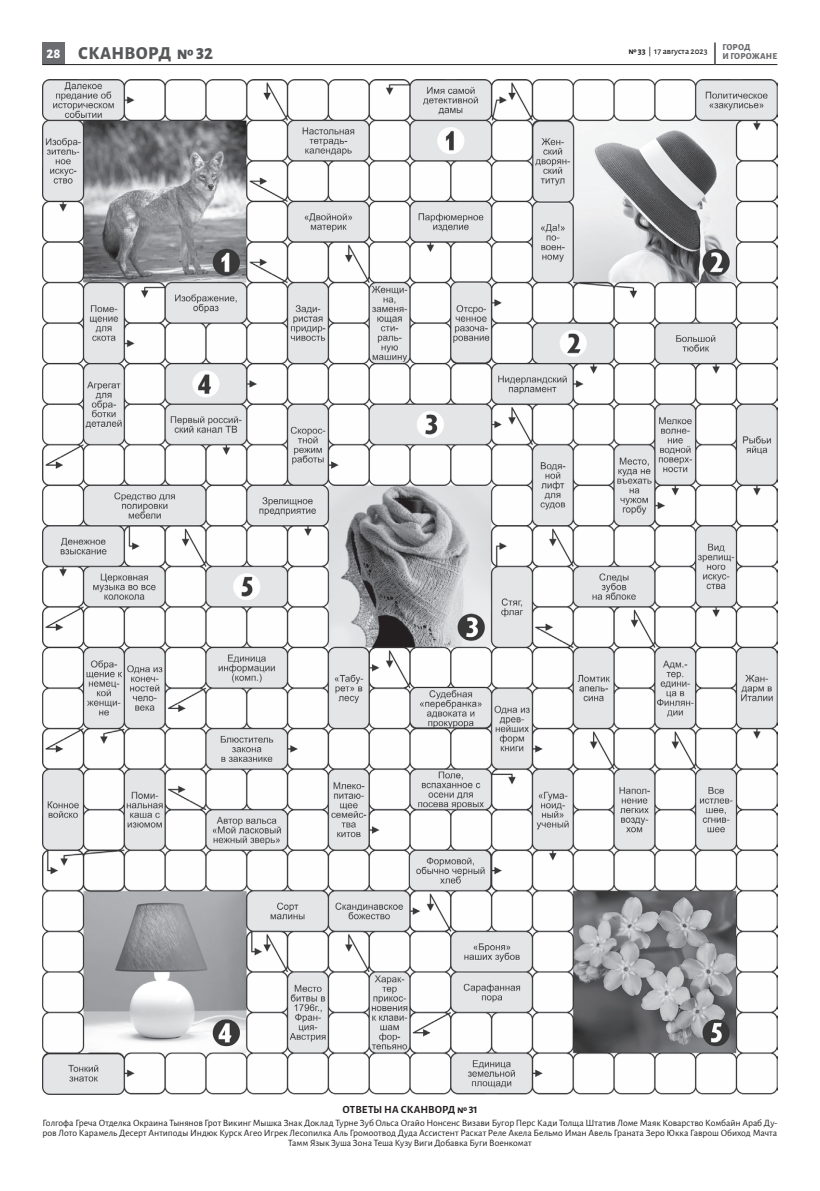
<style>
.page{position:relative;width:820px;height:1191px;background:#fff}
.page>*{position:absolute;margin:0;border:0;box-sizing:border-box;transform-origin:0 0}
.t1{font:800 18px "Alegreya Sans";letter-spacing:.02em;color:#57585a}
.t2{font:800 14px "Alegreya Sans";color:#fff}
.t3{font:700 11px "Alegreya Sans";color:#231f20}
.t4{font:9.7px/9.7px "Alegreya Sans";letter-spacing:-.005em;color:#231f20;text-align:center}
.t5{font:500 9px "Alegreya Sans";color:#231f20}
.t6{font:800 9px "Alegreya Sans";letter-spacing:.015em;color:#6c6d70}
.s1{font-weight:700}
</style>
<div class="page">
<div style="left:43px;top:43px;width:22px;height:22px;background:#6c6d70"></div>
<hr style="left:43px;top:64px;width:734px;height:1px;background:#231f20">
<hr style="left:713px;top:43px;width:2px;height:21px;background:#6c6d70">
<img style="left:43px;top:79px;width:734px;height:1015px">
<p class="t6" style="left:722px;top:40px;width:30px">ГОРОД</p>
<p class="t5" style="left:628px;top:45px;width:80px"><span class="s1">№ 33</span> | 17 августа 2023</p>
<h1 class="t1" style="left:78px;top:40px;width:136px">СКАНВОРД № 32</h1>
<h2 class="t2" style="left:47px;top:43px;width:16px">28</h2>
<p class="t6" style="left:722px;top:49px;width:56px">И ГОРОЖАНЕ</p>
<p class="t3" style="left:342px;top:1101px;width:137px">ОТВЕТЫ НА СКАНВОРД № 31</p>
<p class="t4" style="left:43px;top:1118px;width:736px">Голгофа Греча Отделка Окраина Тынянов Грот Викинг Мышка Знак Доклад Турне Зуб Ольса Огайо Нонсенс Визави Бугор Перс Кади Толща Штатив Ломе Маяк Коварство Комбайн Араб Ду&shy;ров Лото Карамель Десерт Антиподы Индюк Курск Агео Игрек Лесопилка Аль Громоотвод Дуда Ассистент Раскат Реле Акела Бельмо Иман Авель Граната Зеро Юкка Гаврош Обиход Мачта<br>Тамм Язык Зуша Зона Теша Кузу Виги Добавка Буги Военкомат</p>
</div>
